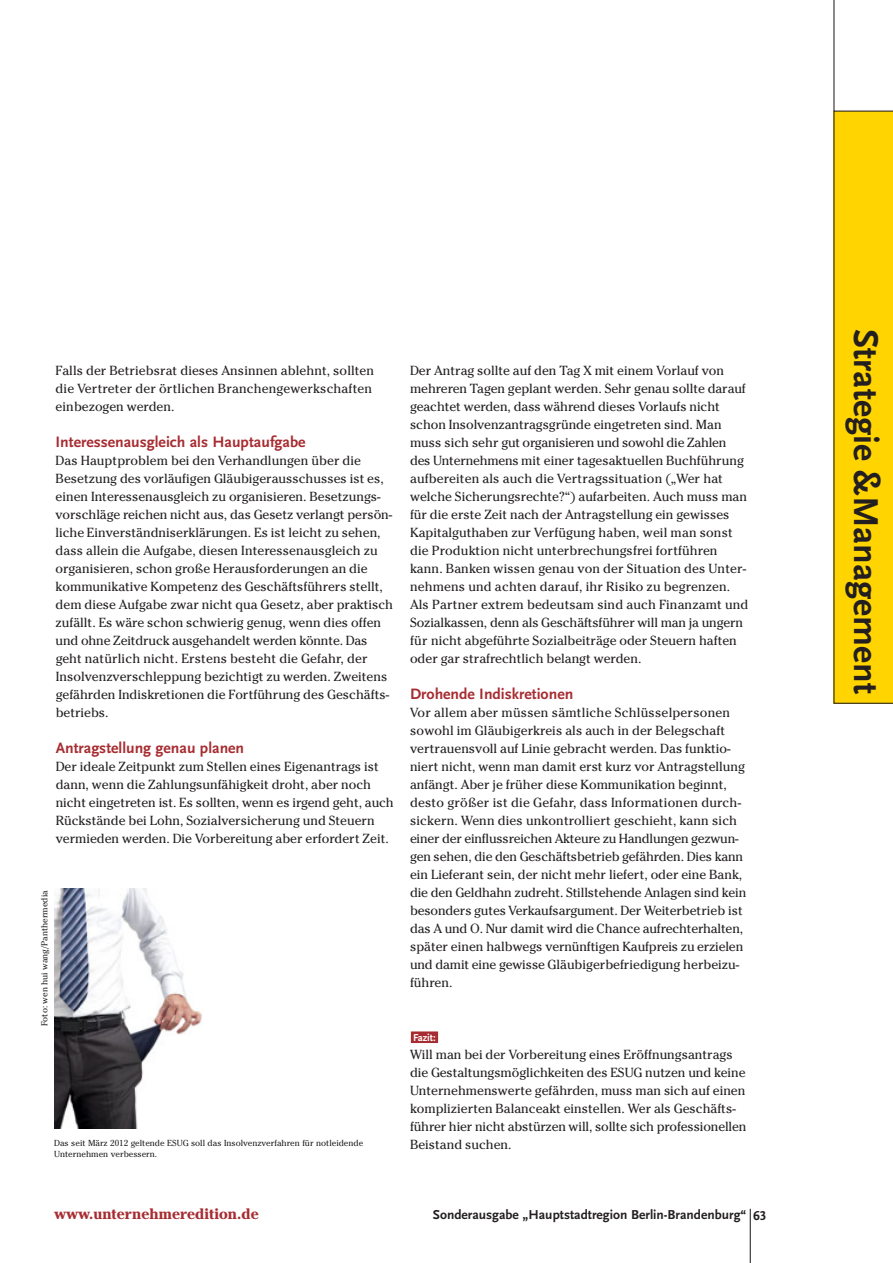
<style>
.page{position:relative;width:893px;height:1263px;background:#fff}
.page>*{position:absolute;margin:0;border:0;box-sizing:border-box;transform-origin:0 0}
.t1{font:700 36px "Scala Sans";color:#231f20}
.t2{font:700 15.75px "Scala Sans";color:#a72c31}
.t3{font:700 15px "Cheltenham";color:#a72c31}
.t4{font:700 13.5px "Scala Sans";color:#231f20}
.t5{font:13.2px/18px "Cheltenham";color:#231f20}
.t6{font:700 10.5px "Scala Sans";color:#fff}
.t7{font:8.7px/11.2px "Cheltenham";color:#231f20}
.s1{font-family:"Scala Sans Figures"}
</style>
<div class="page">
<hr style="left:750px;top:1209px;width:1px;height:54px;background:#231f20">
<svg style="left:833px;top:1px;width:60px;height:703px;background:#eac927"></svg>
<div style="left:411px;top:1031px;width:27px;height:12px;background:#a72c31"></div>
<img style="left:55px;top:889px;width:147px;height:240px">
<p class="t5" style="left:56px;top:362px;width:320px">Falls der Betriebsrat dieses Ansinnen ablehnt, sollten die Vertreter der örtlichen Branchengewerkschaften einbezogen werden.</p>
<p class="t2" style="left:56px;top:435px;width:252px">Interessenausgleich als Hauptaufgabe</p>
<p class="t5" style="left:56px;top:452px;width:339px">Das Hauptproblem bei den Verhandlungen über die Besetzung des vorläufigen Gläubigerausschusses ist es, einen Interessenausgleich zu organisieren. Besetzungs&shy;vorschläge reichen nicht aus, das Gesetz verlangt persön&shy;liche Einverständniserklärungen. Es ist leicht zu sehen, dass allein die Aufgabe, diesen Interessenausgleich zu organisieren, schon große Herausforderungen an die kommunikative Kompetenz des Geschäftsführers stellt, dem diese Aufgabe zwar nicht qua Gesetz, aber praktisch zufällt. Es wäre schon schwierig genug, wenn dies offen und ohne Zeitdruck ausgehandelt werden könnte. Das geht natürlich nicht. Erstens besteht die Gefahr, der Insolvenzverschleppung bezichtigt zu werden. Zweitens gefährden Indiskretionen die Fortführung des Geschäfts&shy;betriebs.</p>
<p class="t2" style="left:56px;top:741px;width:190px">Antragstellung genau planen</p>
<p class="t5" style="left:56px;top:758px;width:340px">Der ideale Zeitpunkt zum Stellen eines Eigenantrags ist dann, wenn die Zahlungsunfähigkeit droht, aber noch nicht eingetreten ist. Es sollten, wenn es irgend geht, auch Rückstände bei Lohn, Sozialversicherung und Steuern vermieden werden. Die Vorbereitung aber erfordert Zeit.</p>
<p class="t7" style="left:40px;top:1026px;width:137px;rotate:-90deg">Foto: wen hui wang/Panthermedia</p>
<p class="t7" style="left:54px;top:1138px;width:311px">Das seit März 2012 geltende ESUG soll das Insolvenzverfahren für notleidende<br>Unternehmen verbessern.</p>
<p class="t5" style="left:410px;top:362px;width:340px">Der Antrag sollte auf den Tag X mit einem Vorlauf von mehreren Tagen geplant werden. Sehr genau sollte darauf geachtet werden, dass während dieses Vorlaufs nicht schon Insolvenzantragsgründe eingetreten sind. Man muss sich sehr gut organisieren und sowohl die Zahlen des Unternehmens mit einer tagesaktuellen Buchführung aufbereiten als auch die Vertragssituation („Wer hat welche Sicherungsrechte?“) aufarbeiten. Auch muss man für die erste Zeit nach der Antragstellung ein gewisses Kapitalguthaben zur Verfügung haben, weil man sonst die Produktion nicht unterbrechungsfrei fortführen kann. Banken wissen genau von der Situation des Unter&shy;nehmens und achten darauf, ihr Risiko zu begrenzen.<br>Als Partner extrem bedeutsam sind auch Finanzamt und Sozial kassen, denn als Geschäftsführer will man ja ungern für nicht abgeführte Sozialbeiträge oder Steuern haften oder gar strafrechtlich belangt werden.</p>
<p class="t2" style="left:410px;top:687px;width:165px">Drohende Indiskretionen</p>
<p class="t5" style="left:410px;top:704px;width:338px">Vor allem aber müssen sämtliche Schlüsselpersonen sowohl im Gläubigerkreis als auch in der Belegschaft vertrauensvoll auf Linie gebracht werden. Das funktio&shy;niert nicht, wenn man damit erst kurz vor Antragstellung anfängt. Aber je früher diese Kommunikation beginnt, desto größer ist die Gefahr, dass Informationen durch&shy;sickern. Wenn dies unkontrolliert geschieht, kann sich einer der einflussreichen Akteure zu Handlungen gezwun&shy;gen sehen, die den Geschäftsbetrieb gefährden. Dies kann ein Lieferant sein, der nicht mehr liefert, oder eine Bank, die den Geldhahn zudreht. Stillstehende Anlagen sind kein besonders gutes Verkaufsargument. Der Weiter betrieb ist das A und O. Nur damit wird die Chance aufrechterhalten, später einen halbwegs vernünftigen Kaufpreis zu erzielen und damit eine gewisse Gläubigerbefriedigung herbeizu&shy;führen.</p>
<p class="t6" style="left:413px;top:1033px;width:24px">Fazit:</p>
<p class="t5" style="left:410px;top:1046px;width:338px">Will man bei der Vorbereitung eines Eröffnungsantrags die Gestaltungsmöglichkeiten des ESUG nutzen und keine Unternehmenswerte gefährden, muss man sich auf einen komplizierten Balanceakt einstellen. Wer als Geschäfts&shy;führer hier nicht abstürzen will, sollte sich professionellen Beistand suchen.</p>
<p class="t3" style="left:54px;top:1209px;width:206px">www.unternehmeredition.de</p>
<p class="t4" style="left:433px;top:1209px;width:335px">Sonderausgabe „Hauptstadtregion Berlin-Brandenburg“ <span class="s1">63</span></p>
<h1 class="t1" style="left:880px;top:329px;width:366px;rotate:90deg">Strategie &amp;Management</h1>
</div>
